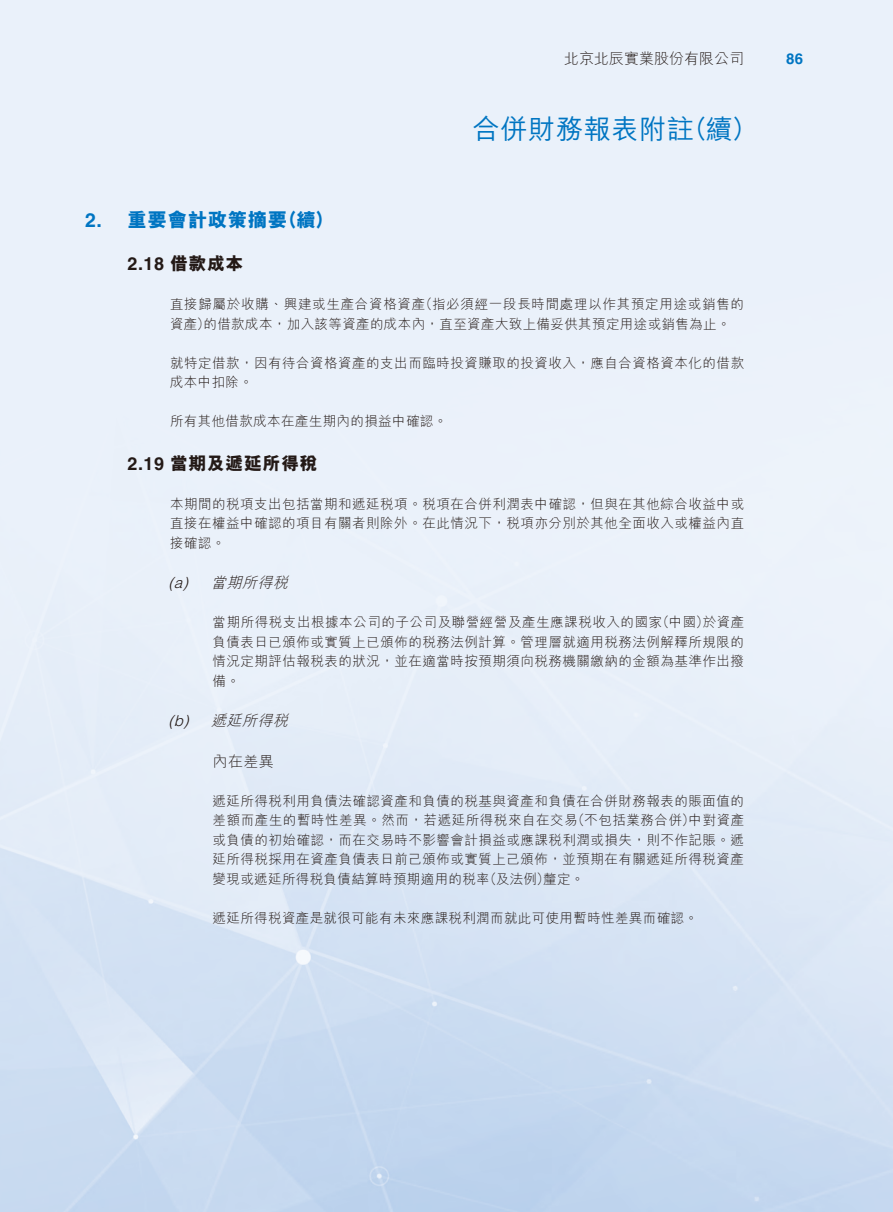
<style>
.page{position:relative;width:893px;height:1212px;background:#fff}
.page>*{position:absolute;margin:0;border:0;box-sizing:border-box;transform-origin:0 0}
.t1{font:500 27px "M Hei HK";letter-spacing:.03em;color:#0075c2}
.t2{font:800 19.5px "M Hei HK";letter-spacing:.03em;color:#0075c2}
.t3{font:700 19.5px "Helvetica LT Std";color:#0075c2}
.t4{font:800 18px "M Hei HK";letter-spacing:.03em;color:#231916}
.t5{font:700 18px "Helvetica LT Std";color:#231916}
.t6{font:300 15px "M Hei HK";color:#231916}
.t7{font:italic 300 15px "M Hei HK";color:#231916}
.t8{font:italic 300 15px "Helvetica LT Std";color:#231916}
.t9{font:700 15px "Helvetica LT Std";color:#0075c2}
.t10{font:300 13.5px/19.5px "M Hei HK";letter-spacing:.035em;color:#231916}
.t11{font:300 13.5px "M Hei HK";letter-spacing:.055em;color:#231916}
.s1{font-family:"M Hei HK";font-weight:800}
.s2{font-family:"Helvetica LT Std";font-weight:700}
</style>
<div class="page">
<p class="t6" style="left:564px;top:51px;width:181px">北京北辰實業股份有限公司</p>
<h1 class="t1" style="left:473px;top:109px;width:223px">合併財務報表附註</h1>
<h1 class="t1" style="left:681px;top:109px;width:79px">（續(</h1>
<h2 class="t3" style="left:85px;top:208px;width:18px">2.</h2>
<h2 class="t2" style="left:128px;top:210px;width:161px">重要會計政策摘要</h2>
<h2 class="t2" style="left:278px;top:210px;width:57px">（續(</h2>
<h3 class="t5" style="left:128px;top:253px;width:118px">2.18 <span class="s1">借款成本</span></h3>
<p class="t11" style="left:419px;top:297px;width:326px">（指必須經一段長時間處理以作其預定用途或銷售的</p>
<p class="t10" style="left:170px;top:294px;width:562px">直接歸屬於收購、興建或生產合資格資產<br>資產的借款成本，加入該等資產的成本內，直至資產大致上備妥供其預定用途或銷售為止。</p>
<p class="t10" style="left:196px;top:314px;width:15px">）</p>
<p class="t10" style="left:170px;top:353px;width:576px">就特定借款，因有待合資格資產的支出而臨時投資賺取的投資收入，應自合資格資本化的借款成本中扣除。</p>
<p class="t10" style="left:170px;top:411px;width:279px">所有其他借款成本在產生期內的損益中確認。</p>
<h3 class="t4" style="left:128px;top:454px;width:192px"><span class="s2">2.19</span> 當期及遞延所得稅</h3>
<p class="t10" style="left:170px;top:494px;width:576px;text-align:justify">本期間的稅項支出包括當期和遞延稅項。稅項在合併利潤表中確認，但與在其他綜合收益中或直接在權益中確認的項目有關者則除外。在此情況下，稅項亦分別於其他全面收入或權益內直接確認。</p>
<p class="t7" style="left:211px;top:575px;width:82px">當期所得稅</p>
<p class="t8" style="left:169px;top:573px;width:20px">a(</p>
<p class="t8" style="left:183px;top:573px;width:11px">)</p>
<p class="t8" style="left:169px;top:711px;width:21px">b(</p>
<p class="t8" style="left:184px;top:711px;width:11px">)</p>
<p class="t10" style="left:656px;top:612px;width:54px">（中國）</p>
<p class="t10" style="left:213px;top:612px;width:533px">當期所得稅支出根據本公司的子公司及聯營經營及產生應課稅收入的國家<br>負債表日已頒佈或實質上已頒佈的稅務法例計算。管理層就適用稅務法例解釋所規限的情況定期評估報稅表的狀況，並在適當時按預期須向稅務機關繳納的金額為基準作出撥備。</p>
<p class="t7" style="left:211px;top:713px;width:82px">遞延所得稅</p>
<p class="t10" style="left:703px;top:612px;width:43px">於資產</p>
<p class="t6" style="left:213px;top:753px;width:63px">內在差異</p>
<p class="t10" style="left:213px;top:791px;width:533px;text-align:right">遞延所得稅利用負債法確認資產和負債的稅基與資產和負債在合併財務報表的賬面值的中對資產</p>
<p class="t10" style="left:572px;top:810px;width:125px">（不包括業務合併）</p>
<p class="t10" style="left:213px;top:810px;width:367px">差額而產生的暫時性差異。然而，若遞延所得稅來自在交易</p>
<p class="t10" style="left:213px;top:830px;width:533px">或負債的初始確認，而在交易時不影響會計損益或應課稅利潤或損失，則不作記賬。遞</p>
<p class="t10" style="left:213px;top:849px;width:533px">延所得稅採用在資產負債表日前己頒佈或實質上己頒佈，並預期在有關遞延所得稅資產</p>
<p class="t10" style="left:483px;top:869px;width:103px">（及法例釐定。</p>
<p class="t10" style="left:536px;top:869px;width:15px">）</p>
<p class="t10" style="left:213px;top:869px;width:279px">變現或遞延所得稅負債結算時預期適用的稅率</p>
<p class="t10" style="left:213px;top:908px;width:487px">遞延所得稅資產是就很可能有未來應課稅利潤而就此可使用暫時性差異而確認。</p>
<p class="t9" style="left:786px;top:49px;width:18px">86</p>
</div>
